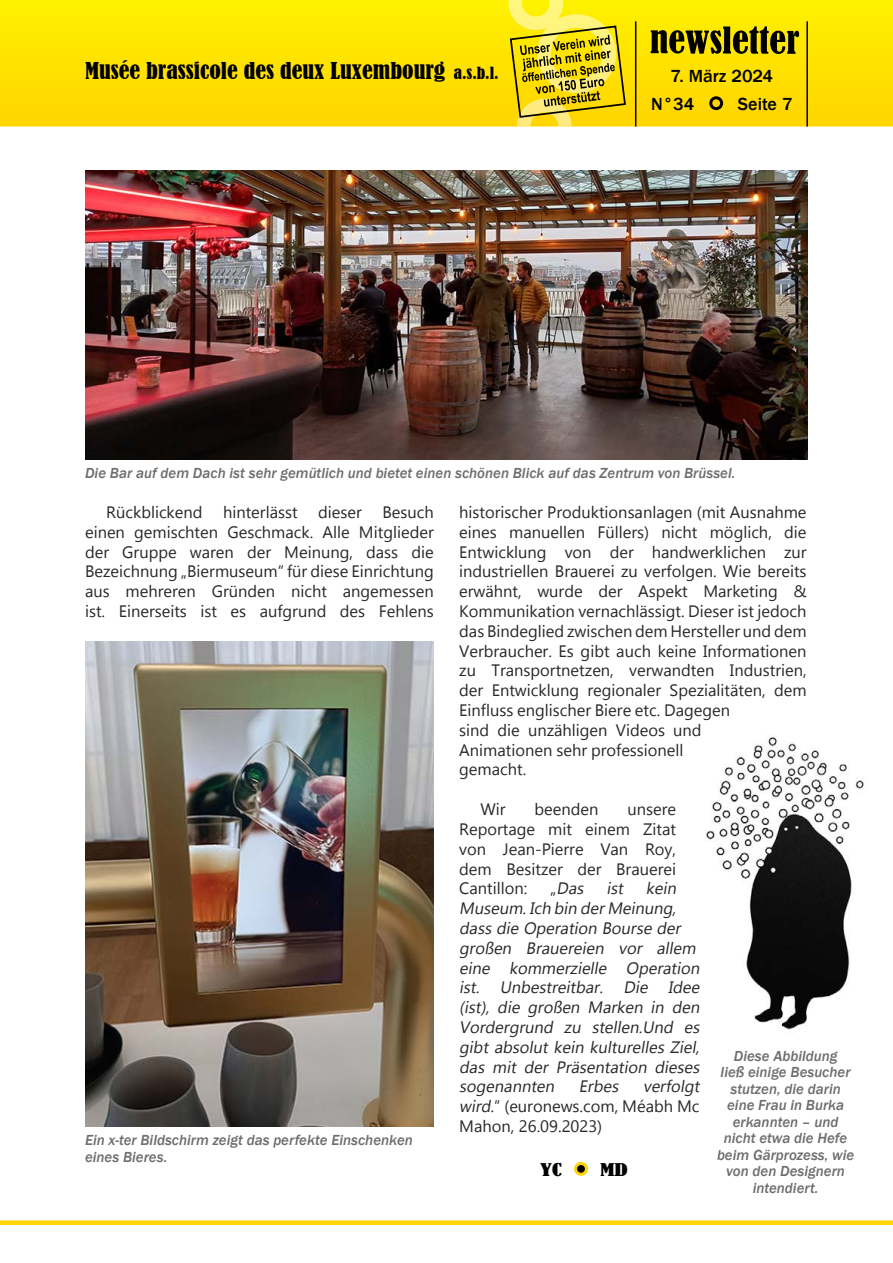
<style>
.page{position:relative;width:893px;height:1263px;background:#fff}
.page>*{position:absolute;margin:0;border:0;box-sizing:border-box;transform-origin:0 0}
.t1{font:condensed 21.75px "Bernard";color:#000;scale:1.1 1}
.t2{font:500 18px/28.5px "Franklin Gothic";color:#000}
.t3{font:16.5px/19.8px "Gadugi";color:#292829;text-align:justify}
.t4{font:italic 16.5px/19.8px "Gadugi";color:#292829}
.t5{font:condensed 16.5px "Bernard";color:#000;scale:1.5 1}
.t6{font:italic 500 15px/16.5px "Franklin Gothic";color:#6d6e71;text-align:center}
.s1{font-size:15.75px;color:#ffd400}
.s2{font-style:normal}
.s3{font-style:italic}
</style>
<div class="page">
<svg style="left:0;top:0;width:893px;height:126px;background:#ffe200"></svg>
<svg style="left:651px;top:26px;width:148px;height:28px;background:#7d7100"></svg>
<div style="left:711px;top:98px;width:11px;height:11px;background:#ffd400;border-radius:50%"></div>
<div style="left:709px;top:96px;width:14px;height:14px;border:3px solid #000;border-radius:50%"></div>
<div style="left:0;top:1220px;width:893px;height:5px;background:#ffd400"></div>
<hr style="left:806px;top:21px;width:2px;height:105px;background:#000">
<svg style="left:508px;top:0;width:129px;height:126px;background:#dbc61e"></svg>
<div style="left:576px;top:1163px;width:10px;height:11px;background:#000;border-radius:50%"></div>
<div style="left:574px;top:1162px;width:14px;height:14px;border:3px solid #ffd400;border-radius:50%"></div>
<img style="left:85px;top:170px;width:723px;height:289px">
<img style="left:706px;top:736px;width:158px;height:294px">
<img style="left:85px;top:641px;width:349px;height:485px">
<h1 class="t1" style="left:85px;top:58px;width:378px">Musée brassicole des deux Luxembourg <span class="s1">a.s.b.l.</span></h1>
<p class="t2" style="left:651px;top:62px;width:124px;text-indent:19px">7. März 2024<br>N°34</p>
<p class="t2" style="left:738px;top:90px;width:56px">Seite 7</p>
<p class="t6" style="left:85px;top:465px;width:652px">Die Bar auf dem Dach ist sehr gemütlich und bietet einen schönen Blick auf das Zentrum von Brüssel.</p>
<p class="t3" style="left:85px;top:502px;width:350px;text-indent:21px">Rückblickend hinterlässt dieser Besuch einen gemischten Geschmack. Alle Mitglieder der Gruppe waren der Meinung, dass die Bezeichnung „Biermuseum“ für diese Einrichtung aus mehreren Gründen nicht angemessen ist. Einerseits ist es aufgrund des Fehlens</p>
<p class="t3" style="left:459px;top:502px;width:349px;text-align:left">historischer Produktionsanlagen (mit Ausnahme eines manuellen Füllers) nicht möglich, die Entwicklung von der handwerklichen zur industriellen Brauerei zu verfolgen. Wie bereits erwähnt, wurde der Aspekt Marketing &amp; Kommunikation vernachlässigt. Dieser ist jedoch das Bindeglied zwischen dem Hersteller und dem Verbraucher. Es gibt auch keine Informationen zu Transportnetzen, verwandten Industrien, der Entwicklung regionaler Spezialitäten, dem Einfluss englischer Biere etc. Dagegen<br>sind die unzähligen Videos und<br>Animationen sehr professionell<br>gemacht.</p>
<p class="t3" style="left:480px;top:799px;width:27px">Wir</p>
<p class="t3" style="left:535px;top:799px;width:65px">beenden</p>
<p class="t3" style="left:459px;top:799px;width:218px;text-indent:168px">unsere Reportage mit einem Zitat von Jean-Pierre Van Roy, dem Besitzer der Brauerei Cantillon:</p>
<p class="t4" style="left:459px;top:878px;width:245px;text-indent:91px"><span class="s2">„</span> Das ist kein<br>Museum.Ich bin derMeinung, dass die Operation Bourse der großen Brauereien vor allem eine kommerzielle Operation ist. Unbestreitbar. Die Idee (ist), die großen Marken in den<br>Vordergrund zu stellen.Und es gibt absolut kein kulturelles Ziel, das mit der Präsentation dieses sogenannten</p>
<p class="t6" style="left:717px;top:1048px;width:139px">Diese Abbildung<br>ließ einige Besucher stutzen, die darin eine Frau in Burka erkannten – und nicht etwa die Hefe beim Gärprozess, wie von den Designern intendiert.</p>
<p class="t3" style="left:459px;top:1076px;width:245px;text-align:left;text-indent:184px"><span class="s3">verfolgt wird.</span>“ (euronews.com, Méabh Mc<br>Mahon, 26.09.2023)</p>
<p class="t5" style="left:540px;top:1160px;width:16px">YC</p>
<p class="t5" style="left:600px;top:1160px;width:20px">MD</p>
<p class="t4" style="left:579px;top:1076px;width:44px">Erbes</p>
<p class="t6" style="left:85px;top:1132px;width:329px;text-align:left">Ein x-ter Bildschirm zeigt das perfekte Einschenken eines Bieres.</p>
</div>
